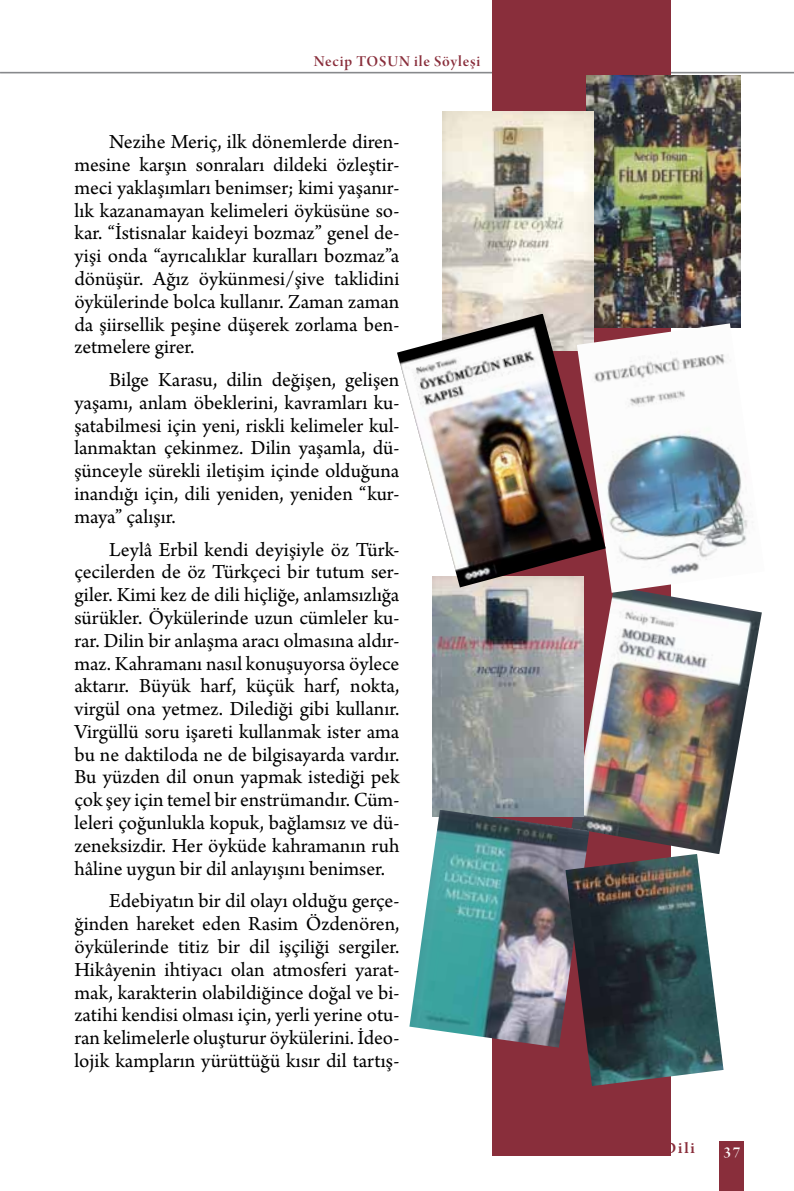
<style>
.page{position:relative;width:794px;height:1191px;background:#fff}
.page>*{position:absolute;margin:0;border:0;box-sizing:border-box;transform-origin:0 0}
.t1{font:21px/22.8px "Arno Pro";color:#000;text-align:justify}
.t2{font:600 16.62px "Arno Pro";letter-spacing:.1em;color:#892e3b}
.t3{font:16.1px "Arno Pro Smbd Display";letter-spacing:.05em;color:#892e3b}
.t4{font:16.1px "Arno Pro Smbd Display";color:#fff}
</style>
<div class="page">
<hr style="left:0;top:72px;width:794px;height:1px;background:#808285">
<hr style="left:0;top:73px;width:794px;height:1px;background:#808285">
<div style="left:719px;top:1141px;width:25px;height:50px;background:#892e3b"></div>
<div style="left:492px;top:0;width:178px;height:1155px;background:#892e3b"></div>
<img style="left:586px;top:75px;width:154px;height:248px">
<img style="left:443px;top:112px;width:151px;height:201px">
<img style="left:583px;top:593px;width:179px;height:261px">
<img style="left:583px;top:323px;width:170px;height:270px">
<img style="left:433px;top:587px;width:150px;height:222px">
<img style="left:409px;top:809px;width:180px;height:238px">
<img style="left:397px;top:313px;width:208px;height:274px">
<img style="left:565px;top:854px;width:158px;height:232px">
<p class="t3" style="left:314px;top:52px;width:168px">Necip Tosun ile Söyleşi</p>
<p class="t1" style="left:74px;top:132px;width:326px;text-indent:35px">Nezihe Meriç, ilk dönemlerde diren&shy;mesine karşın sonraları dildeki özleştir&shy;meci yaklaşımları benimser; kimi yaşanır&shy;lık kazanamayan kelimeleri öyküsüne so&shy;kar. “İstisnalar kaideyi bozmaz” genel de&shy;yişi onda “ayrıcalıklar kuralları bozmaz”a dönüşür. Ağız öykünmesi/şive taklidini öykülerinde bolca kullanır. Zaman zaman da şiirsellik peşine düşerek zorlama ben&shy;zetmelere girer.</p>
<p class="t1" style="left:74px;top:369px;width:326px;text-indent:35px">Bilge Karasu, dilin değişen, gelişen yaşamı, anlam öbeklerini, kavramları ku&shy;şatabilmesi için yeni, riskli kelimeler kul&shy;lanmaktan çekinmez. Dilin yaşamla, dü&shy;şünceyle sürekli iletişim içinde olduğuna inandığı için, dili yeniden, yeniden “kur&shy;maya” çalışır.</p>
<p class="t1" style="left:74px;top:539px;width:326px;text-indent:35px">Leylâ Erbil kendi deyişiyle öz Türk&shy;çecilerden de öz Türkçeci bir tutum ser&shy;giler. Kimi kez de dili hiçliğe, anlamsızlığa sürükler. Öykülerinde uzun cümleler ku&shy;rar. Dilin bir anlaşma aracı olmasına aldır&shy;maz. Kahramanı nasıl konuşuyorsa öylece aktarır. Büyük harf, küçük harf, nokta, virgül ona yetmez. Dilediği gibi kullanır.<br>Virgüllü soru işareti kullanmak ister ama bu ne daktiloda ne de bilgisayarda vardır.<br>Bu yüzden dil onun yapmak istediği pek çok şey için temel bir enstrümandır. Cüm&shy;leleri çoğunlukla kopuk, bağlamsız ve dü&shy;zeneksizdir. Her öyküde kahramanın ruh hâline uygun bir dil anlayışını benimser.</p>
<p class="t1" style="left:74px;top:890px;width:326px;text-indent:35px">Edebiyatın bir dil olayı olduğu gerçe&shy;ğinden hareket eden Rasim Özdenören, öykülerinde titiz bir dil işçiliği sergiler.<br>Hikâyenin ihtiyacı olan atmosferi yarat&shy;mak, karakterin olabildiğince doğal ve bi&shy;zatihi kendisi olması için, yerli yerine otu&shy;ran kelimelerle oluşturur öykülerini. İdeo&shy;lojik kampların yürüttüğü kısır dil tartış-</p>
<p class="t2" style="left:621px;top:1138px;width:75px">Türk Dili</p>
<p class="t4" style="left:723px;top:1142px;width:18px">37</p>
</div>
